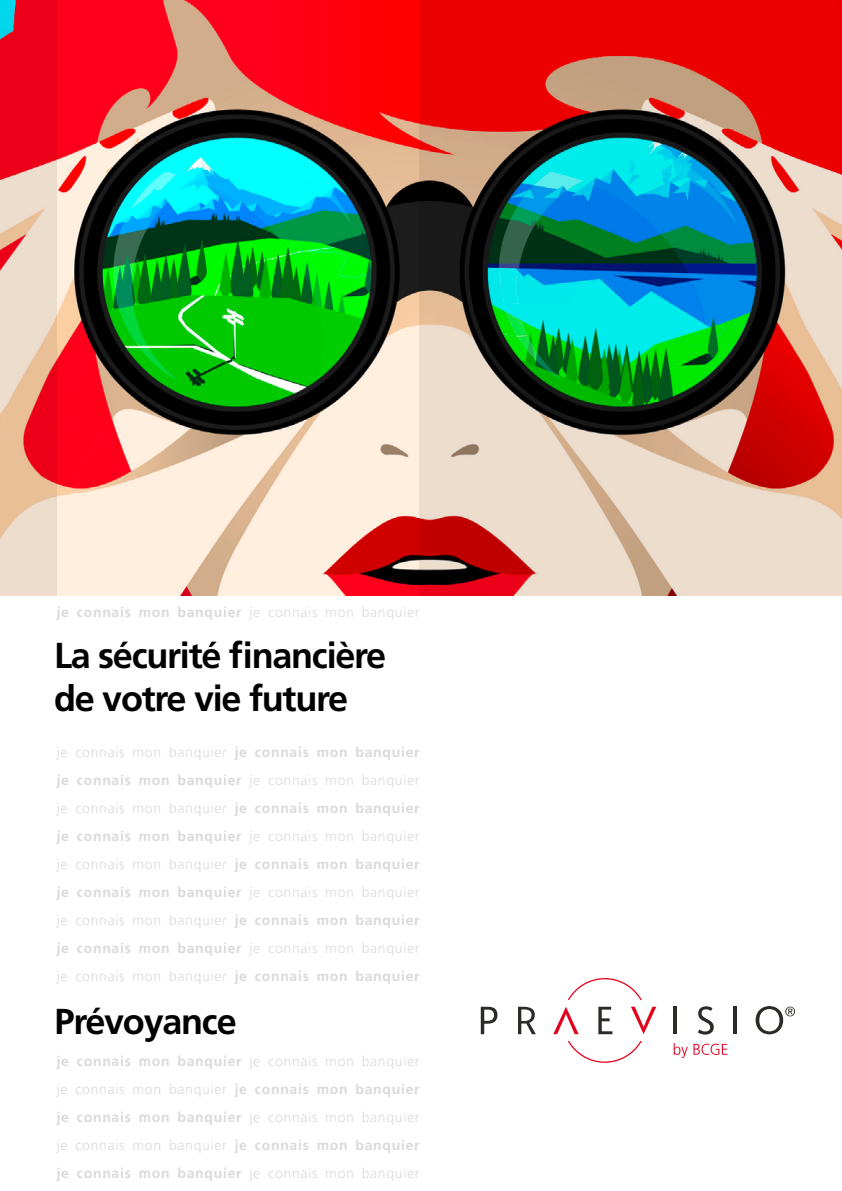
<style>
.page{position:relative;width:842px;height:1191px;background:#fff}
.page>*{position:absolute;margin:0;border:0;box-sizing:border-box;transform-origin:0 0}
.t1{font:700 36px/43.2px "Frutiger LT Std";letter-spacing:-.035em;color:#000}
.t2{font:300 14px/28px "Frutiger LT Std";letter-spacing:.05em;color:#d9dada;text-align:justify}
.t3{font:700 14px/28px "Frutiger LT Std";letter-spacing:.05em;color:#d9dada;text-align:justify}
.s1{font-weight:300}
.s2{font-weight:700}
</style>
<div class="page">
<img style="left:57px;top:0;width:363px;height:595px">
<svg style="left:0;top:0;width:57px;height:595px;background:#e78883"></svg>
<svg style="left:420px;top:0;width:422px;height:595px;background:#94776d"></svg>
<svg style="left:674px;top:1043px;width:53px;height:15px"></svg>
<svg style="left:518px;top:1006px;width:18px;height:28px"></svg>
<svg style="left:598px;top:1006px;width:14px;height:28px"></svg>
<svg style="left:631px;top:1006px;width:25px;height:28px"></svg>
<hr style="left:674px;top:1006px;width:3px;height:28px;background:#2c2a27">
<hr style="left:734px;top:1006px;width:3px;height:28px;background:#2c2a27">
<svg style="left:698px;top:1006px;width:16px;height:28px"></svg>
<svg style="left:553px;top:1007px;width:26px;height:27px"></svg>
<svg style="left:481px;top:1006px;width:16px;height:28px"></svg>
<svg style="left:568px;top:1041px;width:74px;height:21px"></svg>
<svg style="left:568px;top:978px;width:74px;height:22px"></svg>
<svg style="left:756px;top:1006px;width:39px;height:28px"></svg>
<p class="t3" style="left:57px;top:598px;width:364px">je connais mon banquier <span class="s1">je connais mon banquier</span></p>
<h1 class="t1" style="left:54px;top:634px;width:334px">La sécurité financière de votre vie future</h1>
<p class="t2" style="left:57px;top:738px;width:364px">je connais mon banquier <span class="s2">je connais mon banquier je connais mon banquier</span> je connais mon banquier je connais mon banquier <span class="s2">je connais mon banquier je connais mon banquier</span> je connais mon banquier je connais mon banquier <span class="s2">je connais mon banquier je connais mon banquier</span> je connais mon banquier je connais mon banquier <span class="s2">je connais mon banquier je connais mon banquier</span> je connais mon banquier je connais mon banquier <span class="s2">je connais mon banquier</span></p>
<h1 class="t1" style="left:55px;top:1000px;width:184px">Prévoyance</h1>
<p class="t3" style="left:57px;top:1046px;width:364px">je connais mon banquier <span class="s1">je connais mon banquier je connais mon banquier</span> je connais mon banquier je connais mon banquier <span class="s1">je connais mon banquier je connais mon banquier</span> je connais mon banquier je connais mon banquier <span class="s1">je connais mon banquier</span></p>
</div>
